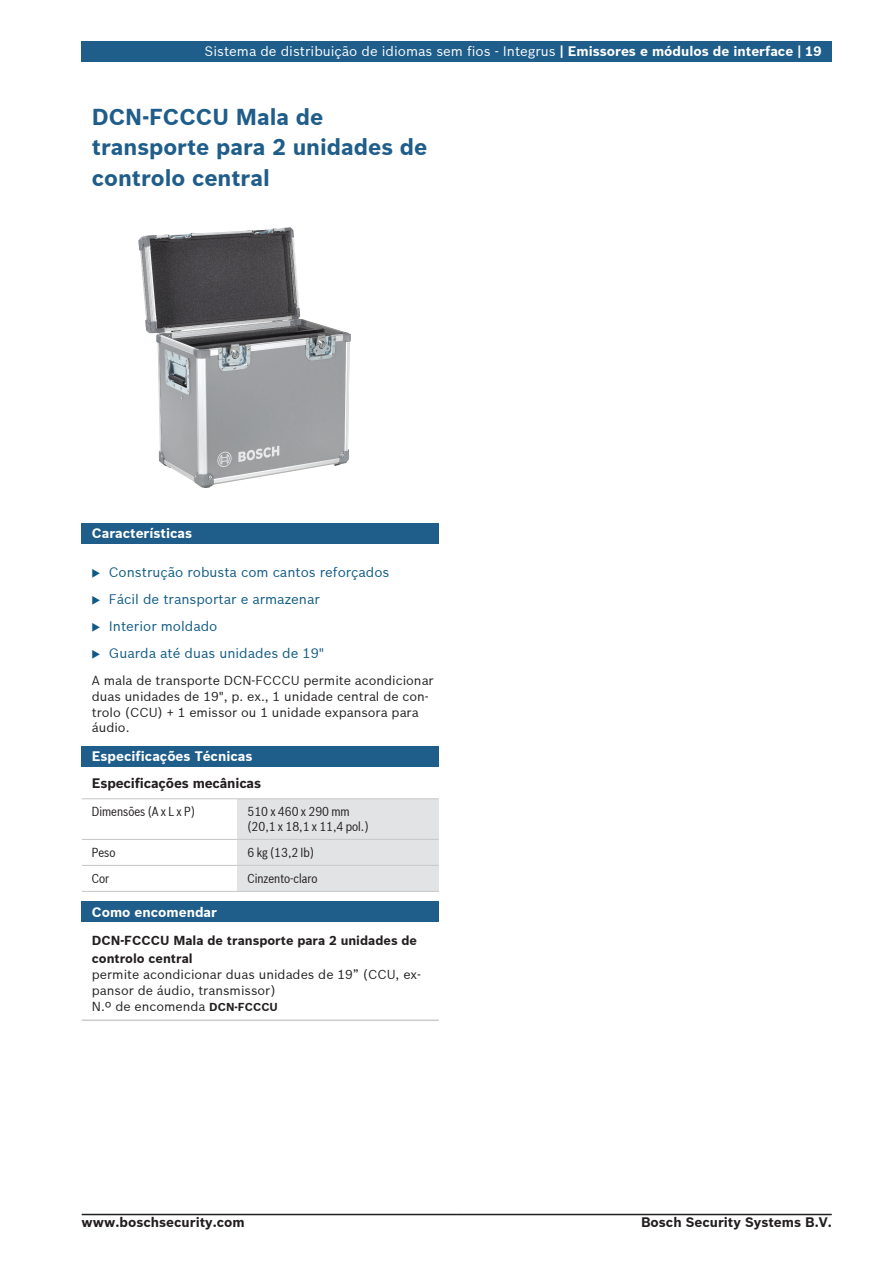
<style>
.page{position:relative;width:893px;height:1263px;background:#fff}
.page>*{position:absolute;margin:0;border:0;box-sizing:border-box;transform-origin:0 0}
.t1{font:700 22.5px/30.3px "Bosch Sans";color:#1f5d8a}
.t2{font:13.5px "Bosch Sans";color:#0f5a84}
.t3{font:13.5px "Bosch Sans";color:#fff}
.t4{font:700 13.5px "Bosch Sans";color:#231f20}
.t5{font:700 13.5px "Bosch Sans";color:#fff}
.t6{font:12.75px/15.9px "Bosch Sans";color:#231f20}
.t7{font:12.75px/14.7px "Bosch Sans Cond";color:#231f20}
.t8{font:700 12.75px/17.1px "Bosch Sans";color:#231f20}
.s1{font-weight:700}
.s2{font-weight:700;font-size:11.25px}
</style>
<div class="page">
<img style="left:138px;top:227px;width:162px;height:241px">
<div style="left:82px;top:523px;width:357px;height:20px;background:#1f5d8a"></div>
<div style="left:82px;top:746px;width:357px;height:20px;background:#1f5d8a"></div>
<div style="left:237px;top:799px;width:202px;height:40px;background:#e2e3e5"></div>
<div style="left:237px;top:840px;width:202px;height:25px;background:#e2e3e5"></div>
<div style="left:237px;top:866px;width:202px;height:25px;background:#e2e3e5"></div>
<hr style="left:82px;top:798px;width:155px;height:1px;background:#cacbcd">
<hr style="left:82px;top:839px;width:155px;height:1px;background:#cacbcd">
<hr style="left:237px;top:798px;width:202px;height:1px;background:#cacbcd">
<hr style="left:237px;top:839px;width:202px;height:1px;background:#cacbcd">
<hr style="left:82px;top:865px;width:155px;height:1px;background:#cacbcd">
<hr style="left:237px;top:865px;width:202px;height:1px;background:#cacbcd">
<hr style="left:82px;top:891px;width:155px;height:1px;background:#cacbcd">
<hr style="left:237px;top:891px;width:202px;height:1px;background:#cacbcd">
<div style="left:82px;top:902px;width:357px;height:20px;background:#1f5d8a"></div>
<hr style="left:82px;top:1019px;width:357px;height:2px;background:#cacbcd">
<div style="left:82px;top:41px;width:750px;height:20px;background:#1f5d8a"></div>
<hr style="left:82px;top:1214px;width:375px;height:1px;background:#231f20">
<hr style="left:457px;top:1214px;width:375px;height:1px;background:#231f20">
<p class="t3" style="left:204px;top:43px;width:618px">Sistema de distribuição de idiomas sem fios - Integrus <span class="s1">| Emissores e módulos de interface | 19</span></p>
<h1 class="t1" style="left:92px;top:102px;width:337px">DCN‑FCCCU Mala de transporte para 2 unidades de controlo central</h1>
<p class="t5" style="left:92px;top:525px;width:102px">Características</p>
<p class="t2" style="left:91px;top:564px;width:300px">◆ Construção robusta com cantos reforçados</p>
<p class="t2" style="left:91px;top:591px;width:230px">◆ Fácil de transportar e armazenar</p>
<p class="t2" style="left:91px;top:618px;width:127px">◆ Interior moldado</p>
<p class="t2" style="left:91px;top:645px;width:234px">◆ Guarda até duas unidades de 19"</p>
<p class="t6" style="left:92px;top:672px;width:343px">A mala de transporte DCN-FCCCU permite acondicionar duas unidades de 19", p. ex., 1 unidade central de con&shy;trolo (CCU) + 1 emissor ou 1 unidade expansora para áudio.</p>
<p class="t5" style="left:92px;top:748px;width:162px">Especificações Técnicas</p>
<p class="t4" style="left:92px;top:773px;width:171px">Especificações mecânicas</p>
<p class="t7" style="left:92px;top:804px;width:105px">Dimensões (A x L x P)</p>
<p class="t7" style="left:247px;top:804px;width:123px">510 x 460 x 290 mm (20,1 x 18,1 x 11,4 pol.)</p>
<p class="t7" style="left:92px;top:845px;width:25px">Peso</p>
<p class="t7" style="left:247px;top:845px;width:69px">6 kg (13,2 Ib)</p>
<p class="t7" style="left:92px;top:871px;width:19px">Cor</p>
<p class="t7" style="left:247px;top:871px;width:72px">Cinzento-claro</p>
<p class="t5" style="left:92px;top:903px;width:127px">Como encomendar</p>
<p class="t8" style="left:92px;top:932px;width:327px">DCN‑FCCCU Mala de transporte para 2 unidades de controlo central</p>
<p class="t6" style="left:92px;top:966px;width:331px">permite acondicionar duas unidades de 19” (CCU, ex&shy;pansor de áudio, transmissor)<br>N.º de encomenda <span class="s2">DCN-FCCCU</span></p>
<p class="t4" style="left:82px;top:1213px;width:165px">www.boschsecurity.com</p>
<p class="t4" style="left:641px;top:1213px;width:192px">Bosch Security Systems B.V.</p>
</div>
